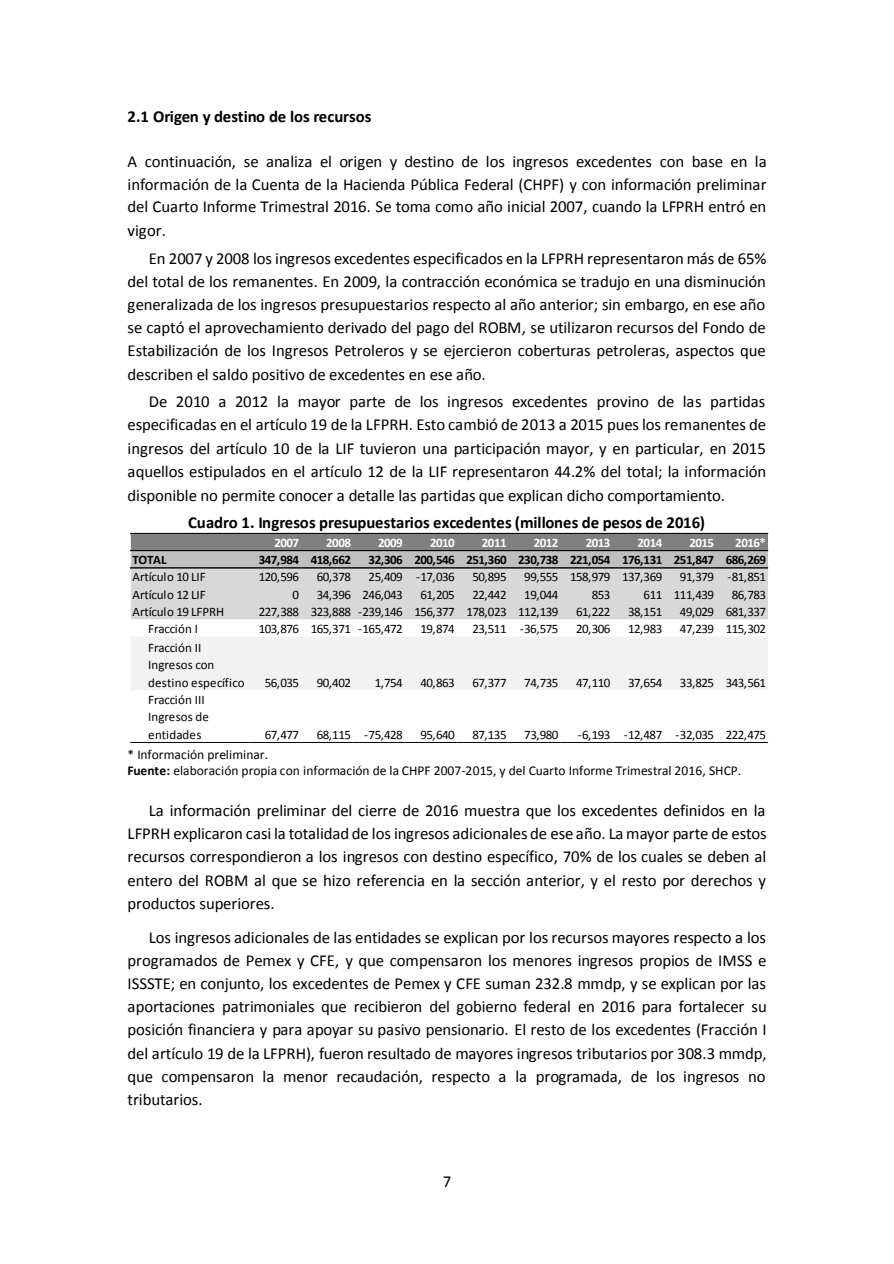
<style>
.page{position:relative;width:894px;height:1264px;background:#fff}
.page>*{position:absolute;margin:0;border:0;box-sizing:border-box;transform-origin:0 0}
.t1{font:16.8px/23.2px "Calibri";letter-spacing:-.01em;color:#000;text-align:justify}
.t2{font:700 16.8px "Calibri";letter-spacing:-.005em;color:#000}
.t3{font:13.5px/16.8px "Calibri";color:#000}
.t4{font:12.9px "Calibri";letter-spacing:-.04em;color:#000}
.t5{font:700 12.9px "Calibri";letter-spacing:-.04em;color:#000}
.t6{font:12.9px/17.2px "Calibri";letter-spacing:.005em;color:#000}
.t7{font:700 12.9px "Calibri";letter-spacing:-.04em;color:#fff}
.t8{font:12.9px "Calibri";letter-spacing:-.01em;color:#000}
.t9{font:12.9px "Calibri";letter-spacing:-.015em;color:#000}
.s1{font-weight:700}
</style>
<div class="page">
<div style="left:131px;top:533px;width:636px;height:18px;background:#808080"></div>
<div style="left:131px;top:550px;width:636px;height:18px;background:#bfbfbf"></div>
<div style="left:131px;top:567px;width:636px;height:53px;background:#d8d8d8"></div>
<div style="left:131px;top:619px;width:636px;height:18px;background:#fff"></div>
<div style="left:131px;top:636px;width:636px;height:55px;background:#f2f2f2"></div>
<div style="left:131px;top:690px;width:636px;height:52px;background:#fff"></div>
<hr style="left:130px;top:532px;width:637px;height:1px;background:#000">
<hr style="left:130px;top:550px;width:637px;height:1px;background:#000">
<hr style="left:130px;top:567px;width:637px;height:1px;background:#000">
<hr style="left:130px;top:741px;width:637px;height:1px;background:#000">
<p class="t2" style="left:128px;top:109px;width:245px">2.1 Origen y destino de los recursos</p>
<p class="t1" style="left:128px;top:151px;width:640px">A continuación, se analiza el origen y destino de los ingresos excedentes con base en la información de la Cuenta de la Hacienda Pública Federal (CHPF) y con información preliminar del Cuarto Informe Trimestral 2016. Se toma como año inicial 2007, cuando la LFPRH entró en vigor.</p>
<p class="t1" style="left:128px;top:248px;width:640px;text-indent:21px">En 2007 y 2008 los ingresos excedentes especificados en la LFPRH representaron más de 65% del total de los remanentes. En 2009, la contracción económica se tradujo en una disminución generalizada de los ingresos presupuestarios respecto al año anterior; sin embargo, en ese año se captó el aprovechamiento derivado del pago del ROBM, se utilizaron recursos del Fondo de Estabilización de los Ingresos Petroleros y se ejercieron coberturas petroleras, aspectos que describen el saldo positivo de excedentes en ese año.</p>
<p class="t1" style="left:128px;top:391px;width:640px;text-indent:21px">De 2010 a 2012 la mayor parte de los ingresos excedentes provino de las partidas especificadas en el artículo 19 de la LFPRH. Esto cambió de 2013 a 2015 pues los remanentes de ingresos del artículo 10 de la LIF tuvieron una participación mayor, y en particular, en 2015 aquellos estipulados en el artículo 12 de la LIF representaron 44.2% del total; la información disponible no permite conocer a detalle las partidas que explican dicho comportamiento.</p>
<p class="t2" style="left:188px;top:515px;width:518px">Cuadro 1. Ingresos presupuestarios excedentes (millones de pesos de 2016)</p>
<p class="t7" style="left:274px;top:537px;width:26px">2007</p>
<p class="t7" style="left:326px;top:537px;width:26px">2008</p>
<p class="t7" style="left:378px;top:537px;width:26px">2009</p>
<p class="t7" style="left:430px;top:537px;width:26px">2010</p>
<p class="t7" style="left:481px;top:537px;width:26px">2011</p>
<p class="t7" style="left:533px;top:537px;width:26px">2012</p>
<p class="t7" style="left:585px;top:537px;width:26px">2013</p>
<p class="t7" style="left:637px;top:537px;width:26px">2014</p>
<p class="t7" style="left:689px;top:537px;width:26px">2015</p>
<p class="t7" style="left:735px;top:537px;width:32px">2016*</p>
<p class="t5" style="left:132px;top:554px;width:35px">TOTAL</p>
<p class="t5" style="left:259px;top:554px;width:94px">347,984 418,662</p>
<p class="t5" style="left:368px;top:554px;width:399px">32,306 200,546 251,360 230,738 221,054 176,131 251,847 686,269</p>
<p class="t8" style="left:132px;top:571px;width:75px">Artículo 10 LIF</p>
<p class="t4" style="left:259px;top:571px;width:42px">120,596</p>
<p class="t4" style="left:316px;top:571px;width:36px">60,378</p>
<p class="t4" style="left:368px;top:571px;width:88px">25,409 -17,036</p>
<p class="t4" style="left:472px;top:571px;width:36px">50,895</p>
<p class="t4" style="left:524px;top:571px;width:139px">99,555 158,979 137,369</p>
<p class="t4" style="left:679px;top:571px;width:88px">91,379 -81,851</p>
<p class="t8" style="left:132px;top:588px;width:75px">Artículo 12 LIF</p>
<p class="t4" style="left:292px;top:588px;width:8px">0</p>
<p class="t4" style="left:316px;top:588px;width:88px">34,396 246,043</p>
<p class="t4" style="left:420px;top:588px;width:36px">61,205</p>
<p class="t4" style="left:472px;top:588px;width:36px">22,442</p>
<p class="t4" style="left:524px;top:588px;width:36px">19,044</p>
<p class="t4" style="left:591px;top:588px;width:20px">853</p>
<p class="t4" style="left:643px;top:588px;width:72px">611 111,439</p>
<p class="t4" style="left:731px;top:588px;width:36px">86,783</p>
<p class="t8" style="left:132px;top:606px;width:93px">Artículo 19 LFPRH</p>
<p class="t4" style="left:259px;top:606px;width:301px">227,388 323,888 -239,146 156,377 178,023 112,139</p>
<p class="t4" style="left:576px;top:606px;width:36px">61,222</p>
<p class="t4" style="left:628px;top:606px;width:36px">38,151</p>
<p class="t4" style="left:679px;top:606px;width:88px">49,029 681,337</p>
<p class="t9" style="left:148px;top:623px;width:51px">Fracción I</p>
<p class="t4" style="left:259px;top:623px;width:145px">103,876 165,371 -165,472</p>
<p class="t4" style="left:420px;top:623px;width:36px">19,874</p>
<p class="t4" style="left:472px;top:623px;width:88px">23,511 -36,575</p>
<p class="t4" style="left:576px;top:623px;width:36px">20,306</p>
<p class="t4" style="left:628px;top:623px;width:36px">12,983</p>
<p class="t4" style="left:679px;top:623px;width:88px">47,239 115,302</p>
<p class="t6" style="left:148px;top:640px;width:98px">Fracción II<br>Ingresos con destino específico</p>
<p class="t4" style="left:265px;top:677px;width:36px">56,035</p>
<p class="t4" style="left:316px;top:677px;width:36px">90,402</p>
<p class="t4" style="left:374px;top:677px;width:30px">1,754</p>
<p class="t4" style="left:420px;top:677px;width:36px">40,863</p>
<p class="t4" style="left:472px;top:677px;width:36px">67,377</p>
<p class="t4" style="left:524px;top:677px;width:36px">74,735</p>
<p class="t4" style="left:576px;top:677px;width:36px">47,110</p>
<p class="t4" style="left:628px;top:677px;width:36px">37,654</p>
<p class="t4" style="left:679px;top:677px;width:88px">33,825 343,561</p>
<p class="t6" style="left:148px;top:692px;width:62px">Fracción III<br>Ingresos de entidades</p>
<p class="t4" style="left:265px;top:728px;width:36px">67,477</p>
<p class="t4" style="left:316px;top:728px;width:88px">68,115 -75,428</p>
<p class="t4" style="left:420px;top:728px;width:36px">95,640</p>
<p class="t4" style="left:472px;top:728px;width:36px">87,135</p>
<p class="t4" style="left:524px;top:728px;width:36px">73,980</p>
<p class="t4" style="left:577px;top:728px;width:189px">-6,193 -12,487 -32,035 222,475</p>
<p class="t3" style="left:128px;top:746px;width:614px">* Información preliminar.<br><span class="s1">Fuente:</span> elaboración propia con información de la CHPF 2007-2015, y del Cuarto Informe Trimestral 2016, SHCP.</p>
<p class="t1" style="left:128px;top:799px;width:640px;text-indent:21px">La información preliminar del cierre de 2016 muestra que los excedentes definidos en la LFPRH explicaron casi la totalidad de los ingresos adicionales de ese año. La mayor parte de estos recursos correspondieron a los ingresos con destino específico, 70% de los cuales se deben al entero del ROBM al que se hizo referencia en la sección anterior, y el resto por derechos y productos superiores.</p>
<p class="t1" style="left:128px;top:926px;width:640px;text-indent:21px">Los ingresos adicionales de las entidades se explican por los recursos mayores respecto a los programados de Pemex y CFE, y que compensaron los menores ingresos propios de IMSS e ISSSTE; en conjunto, los excedentes de Pemex y CFE suman 232.8 mmdp, y se explican por las aportaciones patrimoniales que recibieron del gobierno federal en 2016 para fortalecer su posición financiera y para apoyar su pasivo pensionario. El resto de los excedentes (Fracción I del artículo 19 de la LFPRH), fueron resultado de mayores ingresos tributarios por 308.3 mmdp, que compensaron la menor recaudación, respecto a la programada, de los ingresos no tributarios.</p>
<p class="t1" style="left:443px;top:1170px;width:10px">7</p>
</div>
